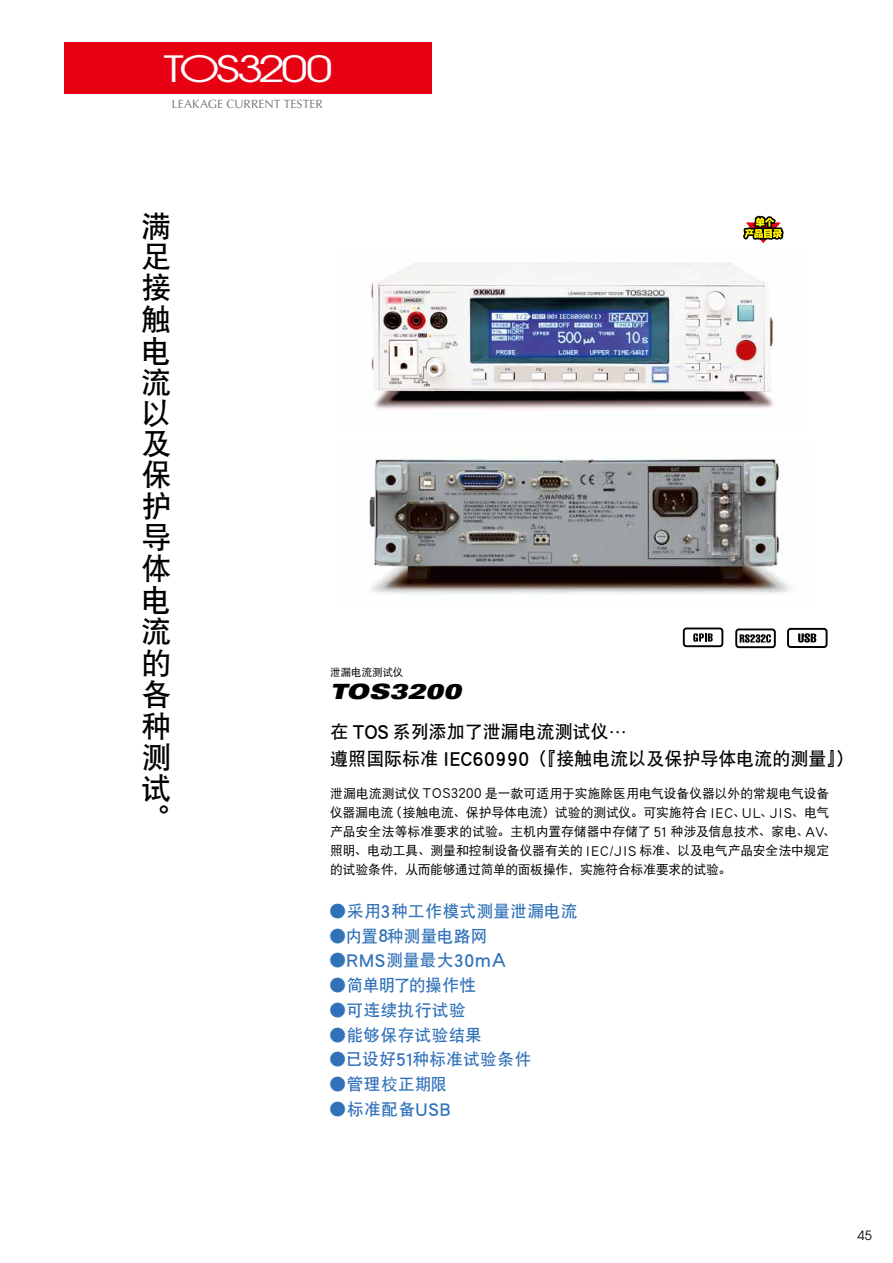
<style>
.page{position:relative;width:893px;height:1263px;background:#fff}
.page>*{position:absolute;margin:0;border:0;box-sizing:border-box;transform-origin:0 0}
.t1{font:36px "Avant Garde";letter-spacing:-.065em;color:#fff;scale:1.3 1}
.t2{font:30px/31.2px "DF Hei GB W7";color:#000;text-align:justify}
.t3{font:italic 900 expanded 21px "Univers";letter-spacing:.01em;color:#000}
.t4{font:18.9px "DF Hei GB W7";letter-spacing:.005em;color:#3071b9}
.t5{font:18px/27px "DF Hei GB W7";color:#000}
.t6{font:16.5px "DF Hei GB W7";letter-spacing:.025em;color:#3071b9}
.t7{font:16.5px "DF Hei GB W7";letter-spacing:-.025em;color:#3071b9}
.t8{font:12.75px/19.2px "DF Hei GB W5";color:#000}
.t9{font:12.75px "Avant Garde";color:#000}
.t10{font:12px "Optima";letter-spacing:.005em;color:#727171}
.t11{font:10.5px "DF Hei GB W5";letter-spacing:-.005em;color:#000}
.s1{font-size:20.7px}
.s2{font-family:"Hira Kaku Pro W3"}
.s3{font-size:14.7px}
.s4{font-size:18.9px}
.s5{font-size:16.5px}
</style>
<div class="page">
<div style="left:64px;top:43px;width:368px;height:51px;background:#e60012"></div>
<div style="left:683px;top:627px;width:40px;height:20px;border:2px solid #000;border-radius:3px"></div>
<svg style="left:693px;top:633px;width:20px;height:9px"></svg>
<img style="left:371px;top:262px;width:403px;height:148px">
<img style="left:369px;top:458px;width:421px;height:136px">
<div style="left:787px;top:628px;width:40px;height:20px;border:2px solid #000;border-radius:3px"></div>
<svg style="left:798px;top:633px;width:18px;height:9px"></svg>
<svg style="left:743px;top:215px;width:41px;height:28px"></svg>
<div style="left:735px;top:628px;width:41px;height:20px;border:2px solid #000;border-radius:3px"></div>
<svg style="left:740px;top:634px;width:31px;height:9px"></svg>
<h1 class="t1" style="left:164px;top:48px;width:131px">TOS3200</h1>
<p class="t10" style="left:172px;top:97px;width:152px">LEAKAGE CURRENT TESTER</p>
<h2 class="t2" style="left:141px;top:211px;width:31px">满足接触电流以及保护导体电流的各种测试</h2>
<h2 class="t2" style="left:141px;top:800px;width:28px">。</h2>
<p class="t11" style="left:330px;top:666px;width:74px">泄漏电流测试仪</p>
<h3 class="t3" style="left:330px;top:679px;width:132px">TOS3200</h3>
<h3 class="t5" style="left:330px;top:718px;width:525px">在 <span class="s1">TOS</span> 系列添加了泄漏电流测试仪<span class="s2">…<br></span>遵照国际标准 <span class="s1">IEC60990</span>（『接触电流以及保护导体电流的测量』）</h3>
<p class="t8" style="left:330px;top:783px;width:507px">泄漏电流测试仪 <span class="s3">TOS3200</span> 是一款可适用于实施除医用电气设备仪器以外的常规电气设备仪器漏电流（接触电流、保护导体电流）试验的测试仪。可实施符合 <span class="s3">IEC</span>、<span class="s3">UL</span>、<span class="s3">JIS</span>、电气产品安全法等标准要求的试验。主机内置存储器中存储了 <span class="s3">51</span> 种涉及信息技术、家电、<span class="s3">AV</span>、照明、电动工具、测量和控制设备仪器有关的 <span class="s3">IEC</span>/<span class="s3">JIS</span> 标准、以及电气产品安全法中规定的试验条件，从而能够通过简单的面板操作，实施符合标准要求的试验。</p>
<p class="t6" style="left:329px;top:902px;width:250px">●采用<span class="s4">3</span>种工作模式测量泄漏电流</p>
<p class="t6" style="left:329px;top:927px;width:159px">●内置<span class="s4">8</span>种测量电路网</p>
<h3 class="t4" style="left:329px;top:950px;width:180px"><span class="s5">●</span>RMS<span class="s5">测量最大</span>30ｍＡ</h3>
<p class="t7" style="left:329px;top:976px;width:148px">●简单明了的操作性</p>
<p class="t6" style="left:329px;top:1001px;width:138px">●可连续执行试验</p>
<p class="t6" style="left:329px;top:1026px;width:154px">●能够保存试验结果</p>
<p class="t6" style="left:329px;top:1050px;width:203px">●已设好<span class="s4">51</span>种标准试验条件</p>
<p class="t6" style="left:329px;top:1075px;width:120px">●管理校正期限</p>
<p class="t6" style="left:329px;top:1100px;width:123px">●标准配备<span class="s4">USB</span></p>
<p class="t9" style="left:858px;top:1228px;width:16px">45</p>
</div>
